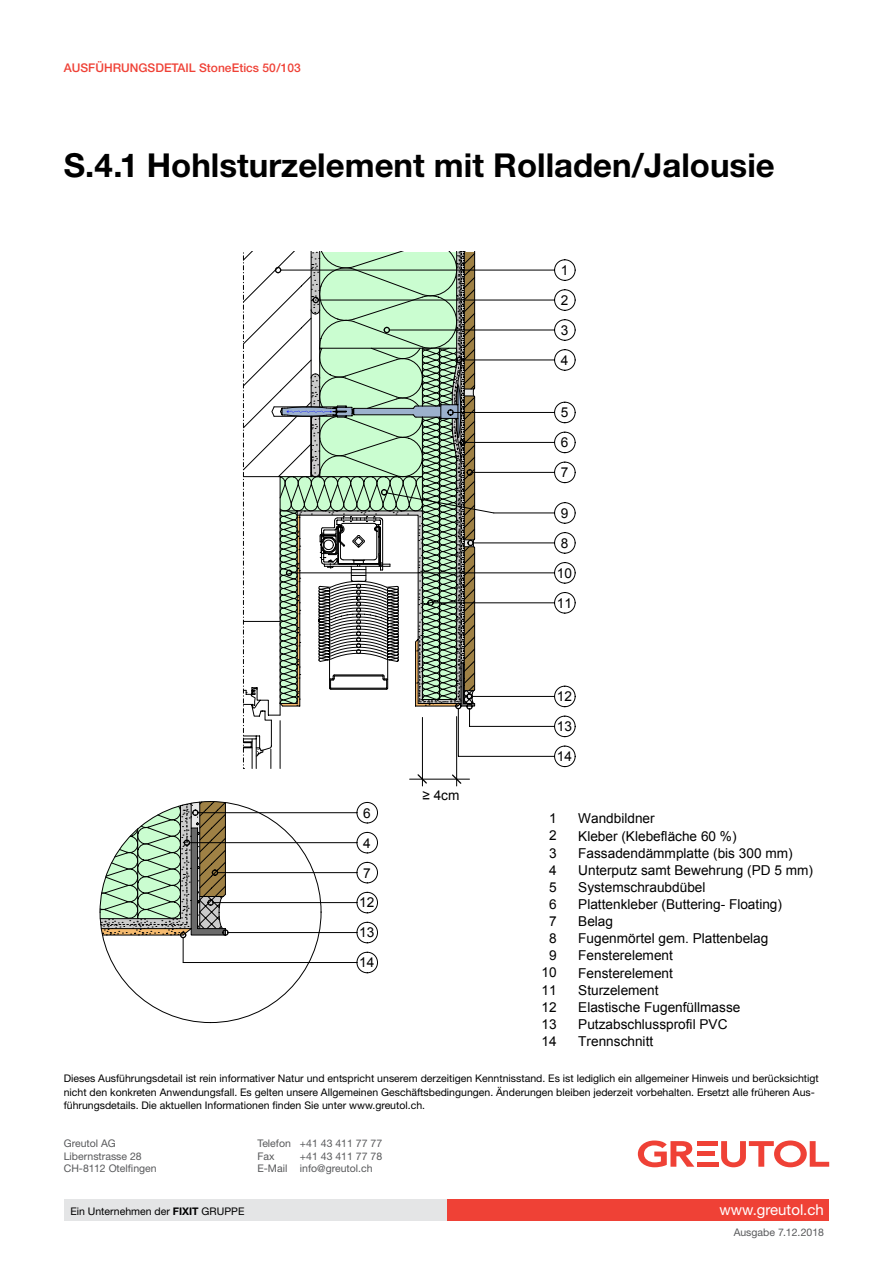
<style>
.page{position:relative;width:893px;height:1263px;background:#fff}
.page>*{position:absolute;margin:0;border:0;box-sizing:border-box;transform-origin:0 0}
.t1{font:700 33px "Helvetica Neue LT Std";color:#000}
.t2{font:700 18px "Arial";color:#000}
.t3{font:15px "Helvetica Neue LT Std";color:#fff}
.t4{font:13.65px/17.1px "Arial";color:#000}
.t5{font:500 12px "Helvetica Neue LT Std";color:#ef4136}
.t6{font:10.5px/13.5px "Helvetica Neue LT Std";color:#000}
.t7{font:10.5px/12.6px "Helvetica Neue LT Std";color:#58595b}
.s1{font-weight:700}
</style>
<div class="page">
<div style="left:446px;top:1199px;width:383px;height:21px;background:#ef4136"></div>
<div style="left:64px;top:1199px;width:382px;height:21px;background:#e4e5e6"></div>
<svg style="left:638px;top:1140px;width:56px;height:27px"></svg>
<div style="left:697px;top:1141px;width:21px;height:5px;background:#ef4136"></div>
<div style="left:697px;top:1151px;width:17px;height:5px;background:#ef4136"></div>
<div style="left:697px;top:1162px;width:22px;height:5px;background:#ef4136"></div>
<svg style="left:721px;top:1140px;width:108px;height:27px"></svg>
<hr style="left:64px;top:1063px;width:765px;height:1px;background:#a2a3a2">
<hr style="left:64px;top:252px;width:765px;height:1px;background:#a2a3a2">
<hr style="left:831px;top:252px;width:1px;height:808px;background:#a2a3a2">
<hr style="left:64px;top:252px;width:1px;height:808px;background:#a2a3a2">
<svg style="left:111px;top:802px;width:210px;height:221px"></svg>
<svg style="left:357px;top:862px;width:21px;height:21px"></svg>
<svg style="left:357px;top:952px;width:21px;height:21px"></svg>
<svg style="left:357px;top:922px;width:21px;height:21px"></svg>
<svg style="left:357px;top:892px;width:21px;height:21px"></svg>
<svg style="left:357px;top:832px;width:21px;height:21px"></svg>
<svg style="left:357px;top:802px;width:21px;height:21px"></svg>
<svg style="left:554px;top:259px;width:22px;height:22px"></svg>
<svg style="left:554px;top:289px;width:22px;height:22px"></svg>
<svg style="left:554px;top:319px;width:22px;height:22px"></svg>
<svg style="left:554px;top:349px;width:22px;height:22px"></svg>
<svg style="left:554px;top:402px;width:22px;height:21px"></svg>
<svg style="left:554px;top:432px;width:22px;height:21px"></svg>
<svg style="left:554px;top:462px;width:22px;height:21px"></svg>
<svg style="left:554px;top:532px;width:22px;height:22px"></svg>
<svg style="left:554px;top:502px;width:22px;height:22px"></svg>
<svg style="left:554px;top:562px;width:22px;height:21px"></svg>
<svg style="left:554px;top:686px;width:22px;height:21px"></svg>
<svg style="left:554px;top:592px;width:22px;height:21px"></svg>
<svg style="left:554px;top:716px;width:22px;height:21px"></svg>
<svg style="left:554px;top:746px;width:22px;height:21px"></svg>
<hr style="left:213px;top:902px;width:144px;height:1px;background:#000">
<hr style="left:198px;top:812px;width:159px;height:1px;background:#000">
<hr style="left:228px;top:932px;width:129px;height:1px;background:#000">
<hr style="left:183px;top:962px;width:174px;height:1px;background:#000">
<hr style="left:189px;top:842px;width:168px;height:1px;background:#000">
<hr style="left:218px;top:872px;width:139px;height:1px;background:#000">
<svg style="left:100px;top:801px;width:129px;height:161px"></svg>
<hr style="left:281px;top:270px;width:274px;height:1px;background:#000">
<hr style="left:389px;top:330px;width:166px;height:1px;background:#000">
<hr style="left:462px;top:360px;width:93px;height:1px;background:#000">
<hr style="left:453px;top:412px;width:102px;height:1px;background:#000">
<hr style="left:465px;top:442px;width:90px;height:1px;background:#000">
<hr style="left:473px;top:543px;width:82px;height:1px;background:#000">
<hr style="left:494px;top:513px;width:61px;height:1px;background:#000">
<hr style="left:292px;top:573px;width:263px;height:1px;background:#000">
<hr style="left:472px;top:696px;width:83px;height:1px;background:#000">
<hr style="left:433px;top:603px;width:122px;height:1px;background:#000">
<hr style="left:469px;top:726px;width:86px;height:1px;background:#000">
<hr style="left:318px;top:300px;width:237px;height:1px;background:#000">
<hr style="left:472px;top:472px;width:83px;height:1px;background:#000">
<hr style="left:422px;top:717px;width:1px;height:69px;background:#000">
<hr style="left:456px;top:716px;width:1px;height:70px;background:#000">
<svg style="left:243px;top:252px;width:251px;height:533px"></svg>
<hr style="left:458px;top:709px;width:1px;height:47px;background:#000">
<hr style="left:458px;top:756px;width:97px;height:1px;background:#000">
<p class="t5" style="left:64px;top:61px;width:239px">AUSFÜHRUNGSDETAIL StoneEtics 50/103</p>
<h1 class="t1" style="left:64px;top:145px;width:712px">S.4.1 Hohlsturzelement mit Rolladen/Jalousie</h1>
<h2 class="t2" style="left:61px;top:151px;width:80px">Detail 2.6</h2>
<h2 class="t2" style="left:550px;top:151px;width:283px">Ausführungsdetail StoneEtics 50</h2>
<h3 class="t4" style="left:561px;top:255px;width:9px;line-height:30px;text-align:justify">1<br>2<br>3<br>4</h3>
<h3 class="t4" style="left:561px;top:398px;width:9px;line-height:30px;text-align:justify">5<br>6<br>7</h3>
<h3 class="t4" style="left:561px;top:505px;width:9px">9</h3>
<h3 class="t4" style="left:561px;top:535px;width:9px">8</h3>
<h3 class="t4" style="left:557px;top:564px;width:17px">10</h3>
<h3 class="t4" style="left:557px;top:594px;width:17px">11</h3>
<h3 class="t4" style="left:557px;top:688px;width:17px">12</h3>
<h3 class="t4" style="left:363px;top:804px;width:9px">6</h3>
<h3 class="t4" style="left:363px;top:834px;width:9px">4</h3>
<h3 class="t4" style="left:363px;top:864px;width:9px">7</h3>
<h3 class="t4" style="left:359px;top:888px;width:17px;line-height:30px;text-align:justify">12<br>13<br>14</h3>
<h3 class="t4" style="left:422px;top:786px;width:39px">≥ 4cm</h3>
<h3 class="t4" style="left:557px;top:712px;width:17px;line-height:30px">13<br>14</h3>
<h3 class="t4" style="left:542px;top:810px;width:17px;text-align:center">1<br>2<br>3<br>4<br>5<br>6<br>7<br>8<br>9<br>10<br>11<br>12<br>13<br>14</h3>
<h3 class="t4" style="left:578px;top:810px;width:236px">Wandbildner<br>Kleber (Klebefläche 60 %)<br>Fassadendämmplatte (bis 300 mm)<br>Unterputz samt Bewehrung (PD 5 mm)<br>Systemschraubdübel</h3>
<h3 class="t4" style="left:578px;top:896px;width:205px">Plattenkleber (Buttering- Floating)</h3>
<h3 class="t4" style="left:578px;top:947px;width:164px">Fensterelement<br>Fensterelement<br>Sturzelement<br>Elastische Fugenfüllmasse</h3>
<h3 class="t4" style="left:578px;top:1033px;width:77px">Trennschnitt</h3>
<h3 class="t4" style="left:578px;top:913px;width:192px">Belag<br>Fugenmörtel gem. Plattenbelag</h3>
<h3 class="t4" style="left:578px;top:1015px;width:151px">Putzabschlussprofil PVC</h3>
<p class="t6" style="left:64px;top:1071px;width:756px">Dieses Ausführungsdetail ist rein informativer Natur und entspricht unserem derzeitigen Kenntnisstand. Es ist lediglich ein allgemeiner Hinweis und berücksichtigt nicht den konkreten Anwendungsfall. Es gelten unsere Allgemeinen Geschäftsbedingungen. Änderungen bleiben jederzeit vorbehalten. Ersetzt alle früheren Aus&shy;führungsdetails. Die aktuellen Informationen finden Sie unter www.greutol.ch.</p>
<p class="t7" style="left:64px;top:1137px;width:94px">Greutol AG<br>Libernstrasse 28<br>CH-8112 Otelfingen</p>
<p class="t7" style="left:257px;top:1137px;width:31px">Telefon<br>Fax<br>E-Mail</p>
<p class="t7" style="left:300px;top:1137px;width:83px">+41 43 411 77 77 +41 43 411 77 78 info@greutol.ch</p>
<p class="t6" style="left:70px;top:1204px;width:176px">Ein Unternehmen der <span class="s1">FIXIT</span> GRUPPE</p>
<h3 class="t3" style="left:719px;top:1201px;width:106px">www.greutol.ch</h3>
<p class="t7" style="left:734px;top:1226px;width:91px">Ausgabe 7.12.2018</p>
</div>
